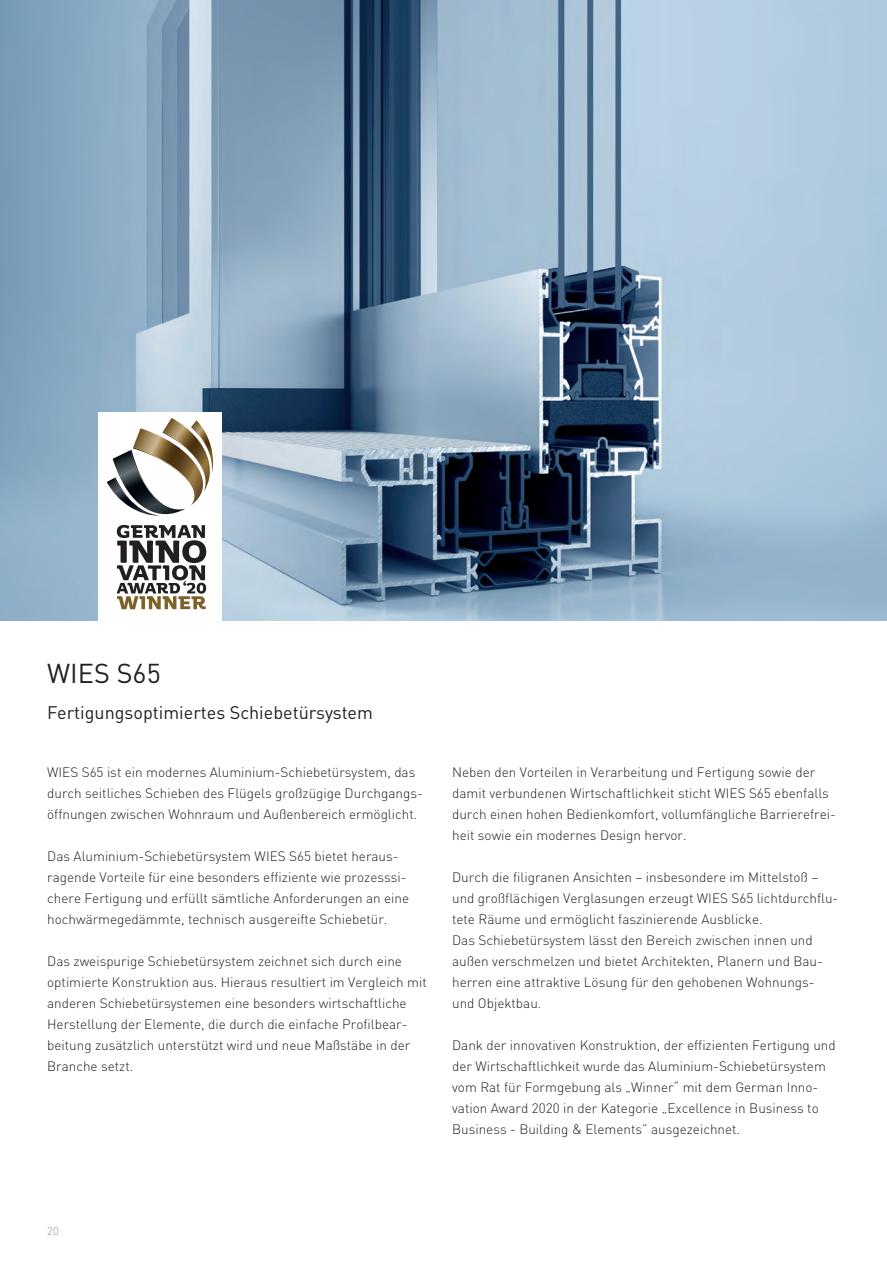
<style>
.page{position:relative;width:887px;height:1261px;background:#fff}
.page>*{position:absolute;margin:0;border:0;box-sizing:border-box;transform-origin:0 0}
.Head{font:27px "DIN Pro";color:#231f20}
.Subhead{font:18px "DIN Pro";color:#231f20}
.Fließtext{font:300 13.5px/21px "DIN Pro";color:#231f20}
.t1{font:300 11.25px "DIN Pro";color:#939598}
</style>
<div class="page">
<img style="left:0;top:0;width:886px;height:621px">
<div style="left:98px;top:412px;width:123px;height:209px;background:#fff"></div>
<svg style="left:117px;top:525px;width:89px;height:84px"></svg>
<svg style="left:107px;top:418px;width:106px;height:97px"></svg>
<p class="Head" style="left:47px;top:651px;width:115px">WIES S65</p>
<p class="Subhead" style="left:47px;top:698px;width:327px">Fertigungsoptimiertes Schiebetürsystem</p>
<p class="Fließtext" style="left:47px;top:760px;width:377px">WIES S65 ist ein modernes Aluminium-Schiebetürsystem, das durch seitliches Schieben des Flügels großzügige Durchgangs&shy;öffnungen zwischen Wohnraum und Außenbereich ermöglicht.</p>
<p class="Fließtext" style="left:47px;top:844px;width:363px">Das Aluminium-Schiebetürsystem WIES S65 bietet heraus&shy;ragende Vorteile für eine besonders effiziente wie prozesssi&shy;chere Fertigung und erfüllt sämtliche Anforderungen an eine hochwärmegedämmte, technisch ausgereifte Schiebetür.</p>
<p class="Fließtext" style="left:47px;top:950px;width:381px">Das zweispurige Schiebetürsystem zeichnet sich durch eine optimierte Konstruktion aus. Hieraus resultiert im Vergleich mit anderen Schiebetürsystemen eine besonders wirtschaftliche Herstellung der Elemente, die durch die einfache Profilbear&shy;beitung zusätzlich unterstützt wird und neue Maßstäbe in der Branche setzt.</p>
<p class="Fließtext" style="left:452px;top:761px;width:385px">Neben den Vorteilen in Verarbeitung und Fertigung sowie der damit verbundenen Wirtschaftlichkeit sticht WIES S65 ebenfalls durch einen hohen Bedienkomfort, vollumfängliche Barrierefrei&shy;heit sowie ein modernes Design hervor.</p>
<p class="Fließtext" style="left:452px;top:866px;width:387px">Durch die filigranen Ansichten – insbesondere im Mittelstoß – und großflächigen Verglasungen erzeugt WIES S65 lichtdurchflu&shy;tete Räume und ermöglicht faszinierende Ausblicke.</p>
<p class="Fließtext" style="left:452px;top:929px;width:362px">Das Schiebetürsystem lässt den Bereich zwischen innen und</p>
<p class="Fließtext" style="left:452px;top:950px;width:372px">außen verschmelzen und bietet Architekten, Planern und Bau&shy;herren eine attraktive Lösung für den gehobenen Wohnungs&shy;und Objektbau.</p>
<p class="Fließtext" style="left:452px;top:1034px;width:385px">Dank der innovativen Konstruktion, der effizienten Fertigung und der Wirtschaftlichkeit wurde das Aluminium-Schiebetürsystem</p>
<p class="Fließtext" style="left:452px;top:1076px;width:368px;text-align:justify">vom Rat für Formgebung als „Winner“ mit dem German Inno&shy;vation Award 2020 in der Kategorie „Excellence in Business to Business - Building &amp; Elements” ausgezeichnet.</p>
<p class="t1" style="left:47px;top:1222px;width:13px">20</p>
</div>
